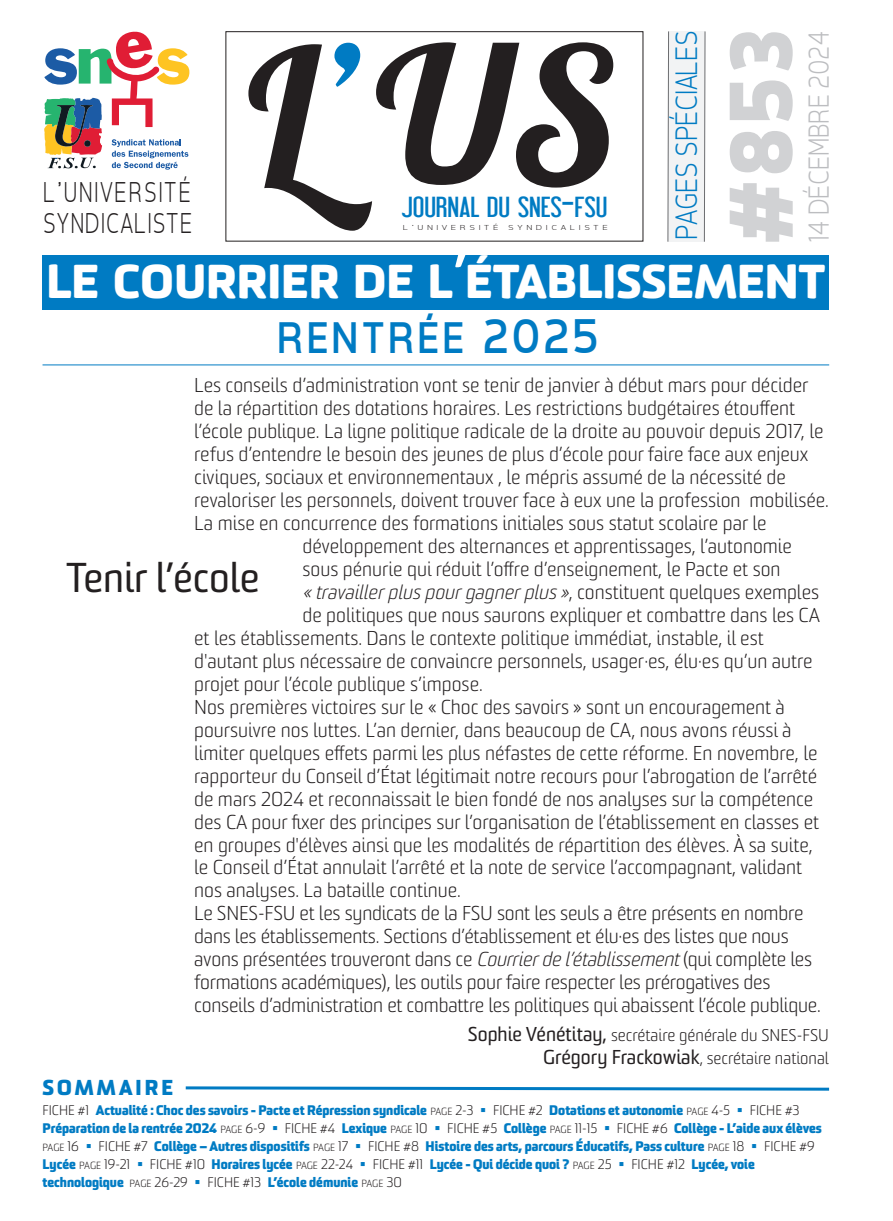
<style>
.page{position:relative;width:893px;height:1221px;background:#fff}
.page>*{position:absolute;margin:0;border:0;box-sizing:border-box;transform-origin:0 0}
.t1{font:188.25px "Lobster 1.4";color:#231f20}
.t2{font:700 92.1px "Tepeno Sans";color:#d1d2d4}
.t3{font:800 46.2px "Sommet Rounded";letter-spacing:-.005em;color:#fff}
.t4{font:45px "Tepeno Sans";letter-spacing:.065em;color:#007bc3}
.t5{font:40.5px "Sommet";color:#231f20}
.t6{font:300 31.5px "Tepeno Sans";letter-spacing:.01em;color:#007bc3;scale:.94 1}
.t7{font:300 29.4px "Tepeno Sans";letter-spacing:.01em;color:#bcbdc0;scale:.94 1}
.t8{font:300 29.1px/30.8px "Tepeno Sans";letter-spacing:.065em;color:#231f20;scale:.83 1}
.t9{font:25.5px "Libel Suit";letter-spacing:-.005em;color:#007bc3;scale:1.25 1}
.t10{font:800 21px "Sommet";letter-spacing:.15em;color:#007bc3}
.t11{font:300 19.5px/23px "Sommet";color:#231f20}
.t12{font:italic 300 19.5px "Sommet";color:#231f20}
.t13{font:300 16.5px/23px "Sommet";color:#231f20;text-align:right}
.t14{font:800 13.5px/18px "Sommet";color:#007bc3}
.t15{font:300 7.35px "Tepeno Sans";letter-spacing:.37em;color:#231f20;scale:1.43 1}
.s1{color:#007bc3}
.s2{font-size:33.9px}
.s3{font-weight:700;font-size:61.5px}
.s4{font-size:49.5px}
.s5{font-style:normal}
.s6{font-style:italic}
.s7{font-weight:400;font-size:19.5px}
.s8{font-weight:300;color:#231f20}
.s9{font-weight:300;font-size:10.2px;color:#231f20}
</style>
<div class="page">
<div style="left:43px;top:256px;width:786px;height:54px;background:#007bc3"></div>
<hr style="left:43px;top:364px;width:786px;height:1px;background:#007bc3">
<svg style="left:185px;top:1086px;width:645px;height:5px"></svg>
<div style="left:225px;top:31px;width:418px;height:210px;border:1px solid #231f20"></div>
<div style="left:668px;top:31px;width:37px;height:211px;background:#f2f3f4"></div>
<svg style="left:667px;top:31px;width:2px;height:211px"></svg>
<svg style="left:704px;top:31px;width:2px;height:211px"></svg>
<svg style="left:44px;top:31px;width:145px;height:139px"></svg>
<p class="t8" style="left:42px;top:176px;width:181px">L’UNIVERSITÉ<br>SYNDICALISTE</p>
<p class="t1" style="left:247px;top:8px;width:372px">L<span class="s1">’</span>US</p>
<p class="t9" style="left:402px;top:191px;width:166px">JOURNAL DU SNES<span class="s2">-</span>FSU</p>
<p class="t15" style="left:402px;top:223px;width:68px">L’UNIVERSITÉ</p>
<p class="t15" style="left:508px;top:223px;width:71px">SYNDICALISTE</p>
<p class="t6" style="left:668px;top:241px;width:224px;rotate:-90deg">PAGES SPÉCIALES</p>
<p class="t2" style="left:707px;top:251px;width:220px;rotate:-90deg">#853</p>
<p class="t7" style="left:801px;top:244px;width:227px;rotate:-90deg">14 DÉCEMBRE 2024</p>
<p class="t3" style="left:46px;top:255px;width:780px">LE COURRIER DE L<span class="s3">’</span>ÉTABLISSEMENT</p>
<p class="t4" style="left:275px;top:311px;width:323px">RENTRÉE <span class="s4">2025</span></p>
<p class="t11" style="left:194px;top:376px;width:636px">Les conseils d’administration vont se tenir de janvier à début mars pour décider de la répartition des dotations horaires. Les restrictions budgétaires étouffent l’école publique. La ligne politique radicale de la droite au pouvoir depuis 2017, le refus d’entendre le besoin des jeunes de plus d’école pour faire face aux enjeux civiques, sociaux et environnementaux , le mépris assumé de la nécessité de revaloriser les personnels, doivent trouver face à eux une la profession mobilisée.</p>
<p class="t11" style="left:194px;top:513px;width:574px">La mise en concurrence des formations initiales sous statut scolaire par le</p>
<p class="t11" style="left:303px;top:536px;width:491px">développement des alternances et apprentissages, l’autonomie</p>
<p class="t11" style="left:303px;top:559px;width:479px">sous pénurie qui réduit l’offre d’enseignement, le Pacte et son</p>
<p class="t12" style="left:303px;top:584px;width:518px">« travailler plus pour gagner plus »<span class="s5">, constituent quelques exemples</span></p>
<p class="t11" style="left:303px;top:605px;width:519px">de politiques que nous saurons expliquer et combattre dans les CA</p>
<p class="t11" style="left:194px;top:628px;width:571px">et les établissements. Dans le contexte politique immédiat, instable, il est</p>
<p class="t11" style="left:194px;top:651px;width:620px">d'autant plus nécessaire de convaincre personnels, usager·es, élu·es qu’un autre</p>
<p class="t11" style="left:194px;top:674px;width:290px">projet pour l’école publique s’impose.</p>
<p class="t11" style="left:194px;top:697px;width:626px">Nos premières victoires sur le « Choc des savoirs » sont un encouragement à poursuivre nos luttes. L’an dernier, dans beaucoup de CA, nous avons réussi à limiter quelques effets parmi les plus néfastes de cette réforme. En novembre, le rapporteur du Conseil d’État légitimait notre recours pour l’abrogation de l’arrêté de mars 2024 et reconnaissait le bien fondé de nos analyses sur la compétence des CA pour fixer des principes sur l’organisation de l’établissement en classes et en groupes d'élèves ainsi que les modalités de répartition des élèves. À sa suite, le Conseil d’État annulait l’arrêté et la note de service l’accompagnant, validant nos analyses. La bataille continue.</p>
<p class="t11" style="left:194px;top:903px;width:628px">Le SNES-FSU et les syndicats de la FSU sont les seuls a être présents en nombre dans les établissements. Sections d’établissement et élu·es des listes que nous avons présentées trouveront dans ce <span class="s6">Courrier de l’établissement</span> (qui complète les formations académiques), les outils pour faire respecter les prérogatives des conseils d’administration et combattre les politiques qui abaissent l’école publique.</p>
<p class="t13" style="left:468px;top:1025px;width:363px"><span class="s7">Sophie Vénétitay,</span> secrétaire générale du SNES-FSU<br><span class="s7">Grégory Frackowiak</span>, secrétaire national</p>
<p class="t10" style="left:43px;top:1079px;width:132px">SOMMAIRE</p>
<p class="t14" style="left:43px;top:1102px;width:781px"><span class="s8">FICHE #1</span> Actualité : Choc des savoirs - Pacte et Répression syndicale <span class="s9">PAGE</span> <span class="s8">2-3</span> ▪ <span class="s8">FICHE #2</span> Dotations et autonomie <span class="s9">PAGE</span> <span class="s8">4-5</span> ▪ <span class="s8">FICHE #3<br></span>Préparation de la rentrée 2024 <span class="s9">PAGE</span> <span class="s8">6-9</span> ▪ <span class="s8">FICHE #4</span> Lexique <span class="s9">PAGE</span> <span class="s8">10</span> ▪ <span class="s8">FICHE #5</span> Collège <span class="s9">PAGE</span> <span class="s8">11-15</span> ▪ <span class="s8">FICHE #6</span> Collège - L’aide aux élèves <span class="s9">PAGE</span> <span class="s8">16</span> ▪ <span class="s8">FICHE #7</span> Collège – Autres dispositifs <span class="s9">PAGE</span> <span class="s8">17</span> ▪ <span class="s8">FICHE #8</span> Histoire des arts, parcours Éducatifs, Pass culture <span class="s9">PAGE</span> <span class="s8">18</span> ▪ <span class="s8">FICHE #9<br></span>Lycée <span class="s9">PAGE</span> <span class="s8">19-21</span> ▪ <span class="s8">FICHE #10</span> Horaires lycée <span class="s9">PAGE</span> <span class="s8">22-24</span> ▪ <span class="s8">FICHE #11</span> Lycée - Qui décide quoi ? <span class="s9">PAGE</span> <span class="s8">25</span> ▪ <span class="s8">FICHE #12</span> Lycée, voie technologique <span class="s9">PAGE</span> <span class="s8">26-29</span> ▪ <span class="s8">FICHE #13</span> L’école démunie <span class="s9">PAGE</span> <span class="s8">30</span></p>
<p class="t5" style="left:66px;top:562px;width:195px">Tenir l’école</p>
</div>
